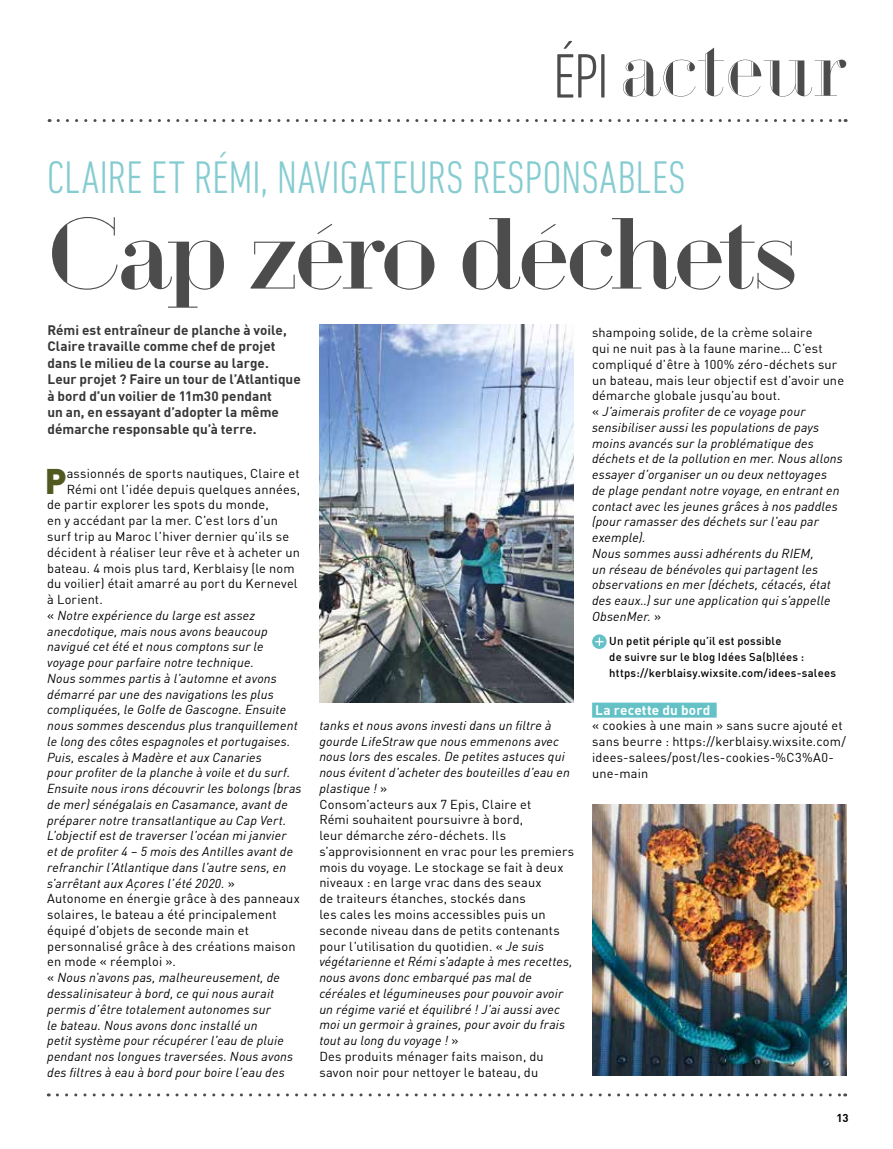
<style>
.page{position:relative;width:893px;height:1149px;background:#fff}
.page>*{position:absolute;margin:0;border:0;box-sizing:border-box;transform-origin:0 0}
.t1{font:94.2px "Geotica Two";letter-spacing:-.045em;color:#4d4c4c}
.t2{font:71.25px "Geotica One Engraved";color:#4d4c4c}
.t3{font:300 condensed 46.5px "DIN Next LT Pro";color:#85ccd1}
.t4{font:900 34.8px "DIN Offc";color:#525920}
.t5{font:700 13.5px/16.5px "DIN Offc";letter-spacing:.005em;color:#373737}
.t6{font:700 13.5px "DIN Offc";letter-spacing:.015em;color:#fff}
.t7{font:italic 12.75px/15.8px "DIN Offc";letter-spacing:.015em;color:#000}
.t8{font:12.75px/15.8px "DIN Offc";letter-spacing:.015em;color:#000}
.t9{font:500 11.25px/15.8px "DIN Offc";letter-spacing:.02em;color:#000}
.t10{font:700 11.25px "DIN Offc";color:#000}
.s1{font-style:normal}
.s2{font-style:italic}
</style>
<div class="page">
<svg style="left:57px;top:1093px;width:789px;height:3px"></svg>
<svg style="left:58px;top:119px;width:788px;height:3px"></svg>
<svg style="left:557px;top:41px;width:47px;height:56px"></svg>
<div style="left:592px;top:702px;width:125px;height:15px;background:#64c2c7"></div>
<svg style="left:592px;top:634px;width:15px;height:14px"></svg>
<img style="left:592px;top:804px;width:254px;height:271px">
<img style="left:319px;top:324px;width:255px;height:378px">
<h2 class="t2" style="left:621px;top:27px;width:228px">acteur</h2>
<h3 class="t3" style="left:47px;top:150px;width:640px">CLAIRE ET RÉMI, NAVIGATEURS RESPONSABLES</h3>
<h1 class="t1" style="left:47px;top:197px;width:753px">Cap zéro déchets</h1>
<p class="t5" style="left:48px;top:321px;width:255px">Rémi est entraîneur de planche à voile, Claire travaille comme chef de projet dans le milieu de la course au large.<br>Leur projet ? Faire un tour de l’Atlantique à bord d’un voilier de 11m30 pendant<br>un an, en essayant d’adopter la même démarche responsable qu’à terre.</p>
<p class="t7" style="left:592px;top:325px;width:253px"><span class="s1">shampoing solide, de la crème solaire<br>qui ne nuit pas à la faune marine… C’est compliqué d’être à 100% zéro-déchets sur un bateau, mais leur objectif est d’avoir une démarche globale jusqu’au bout.<br>«</span> J’aimerais profiter de ce voyage pour sensibiliser aussi les populations de pays moins avancés sur la problématique des déchets et de la pollution en mer. Nous allons essayer d’organiser un ou deux nettoyages<br>de plage pendant notre voyage, en entrant en contact avec les jeunes grâces à nos paddles (pour ramasser des déchets sur l’eau par exemple).<br>Nous sommes aussi adhérents du RIEM,<br>un réseau de bénévoles qui partagent les observations en mer (déchets, cétacés, état des eaux..) sur une application qui s’appelle ObsenMer. <span class="s1">»</span></p>
<p class="t9" style="left:609px;top:633px;width:228px">Un petit périple qu’il est possible<br>de suivre sur le blog Idées Sa(b)lées : https://kerblaisy.wixsite.com/idees-salees</p>
<p class="t6" style="left:595px;top:700px;width:117px">La recette du bord</p>
<p class="t8" style="left:592px;top:717px;width:255px">« cookies à une main » sans sucre ajouté et sans beurre : https://kerblaisy.wixsite.com/ idees-salees/post/les-cookies-%C3%A0- une-main</p>
<h3 class="t4" style="left:45px;top:457px;width:23px">P</h3>
<p class="t8" style="left:67px;top:465px;width:234px">assionnés de sports nautiques, Claire et</p>
<p class="t8" style="left:67px;top:481px;width:235px">Rémi ont l’idée depuis quelques années,</p>
<p class="t8" style="left:47px;top:497px;width:223px">de partir explorer les spots du monde,</p>
<p class="t8" style="left:47px;top:512px;width:232px">en y accédant par la mer. C’est lors d’un</p>
<p class="t8" style="left:47px;top:528px;width:243px">surf trip au Maroc l’hiver dernier qu’ils se</p>
<p class="t8" style="left:47px;top:544px;width:254px">décident à réaliser leur rêve et à acheter un</p>
<p class="t8" style="left:47px;top:560px;width:249px">bateau. 4 mois plus tard, Kerblaisy (le nom</p>
<p class="t8" style="left:47px;top:575px;width:252px">du voilier) était amarré au port du Kernevel</p>
<p class="t8" style="left:47px;top:591px;width:57px">à Lorient.</p>
<p class="t7" style="left:47px;top:607px;width:209px"><span class="s1">«</span> Notre expérience du large est assez</p>
<p class="t7" style="left:47px;top:623px;width:222px">anecdotique, mais nous avons beaucoup</p>
<p class="t7" style="left:47px;top:638px;width:218px">navigué cet été et nous comptons sur le</p>
<p class="t7" style="left:47px;top:654px;width:208px">voyage pour parfaire notre technique.</p>
<p class="t7" style="left:47px;top:670px;width:231px">Nous sommes partis à l’automne et avons</p>
<p class="t7" style="left:47px;top:686px;width:228px">démarré par une des navigations les plus</p>
<p class="t7" style="left:47px;top:701px;width:240px">compliquées, le Golfe de Gascogne. Ensuite</p>
<p class="t7" style="left:47px;top:717px;width:252px">nous sommes descendus plus tranquillement</p>
<p class="t7" style="left:47px;top:733px;width:245px">le long des côtes espagnoles et portugaises.</p>
<p class="t7" style="left:47px;top:749px;width:216px">Puis, escales à Madère et aux Canaries</p>
<p class="t7" style="left:47px;top:764px;width:245px">pour profiter de la planche à voile et du surf.</p>
<p class="t7" style="left:47px;top:780px;width:256px">Ensuite nous irons découvrir les bolongs (bras</p>
<p class="t7" style="left:47px;top:796px;width:242px">de mer) sénégalais en Casamance, avant de</p>
<p class="t7" style="left:47px;top:812px;width:241px">préparer notre transatlantique au Cap Vert.</p>
<p class="t7" style="left:47px;top:827px;width:241px">L’objectif est de traverser l’océan mi janvier</p>
<p class="t7" style="left:47px;top:843px;width:248px">et de profiter 4 – 5 mois des Antilles avant de</p>
<p class="t7" style="left:47px;top:859px;width:241px">refranchir l’Atlantique dans l’autre sens, en</p>
<p class="t7" style="left:47px;top:875px;width:189px">s’arrêtant aux Açores l’été 2020. <span class="s1">»</span></p>
<p class="t8" style="left:47px;top:890px;width:254px">Autonome en énergie grâce à des panneaux</p>
<p class="t8" style="left:47px;top:906px;width:231px">solaires, le bateau a été principalement</p>
<p class="t8" style="left:47px;top:922px;width:203px">équipé d’objets de seconde main et</p>
<p class="t8" style="left:47px;top:938px;width:250px">personnalisé grâce à des créations maison</p>
<p class="t8" style="left:47px;top:953px;width:130px">en mode « réemploi ».</p>
<p class="t7" style="left:47px;top:969px;width:234px"><span class="s1">«</span> Nous n’avons pas, malheureusement, de</p>
<p class="t7" style="left:47px;top:985px;width:229px">dessalinisateur à bord, ce qui nous aurait</p>
<p class="t7" style="left:47px;top:1001px;width:225px">permis d’être totalement autonomes sur</p>
<p class="t7" style="left:47px;top:1016px;width:212px">le bateau. Nous avons donc installé un</p>
<p class="t7" style="left:47px;top:1032px;width:238px">petit système pour récupérer l’eau de pluie</p>
<p class="t7" style="left:47px;top:1048px;width:248px">pendant nos longues traversées. Nous avons</p>
<p class="t7" style="left:47px;top:1064px;width:239px">des filtres à eau à bord pour boire l’eau des</p>
<p class="t8" style="left:319px;top:717px;width:256px"><span class="s2">tanks et nous avons investi dans un filtre à gourde LifeStraw que nous emmenons avec nous lors des escales. De petites astuces qui nous évitent d’acheter des bouteilles d’eau en plastique !</span> »<br>Consom’acteurs aux 7 Epis, Claire et<br>Rémi souhaitent poursuivre à bord,<br>leur démarche zéro-déchets. Ils s’approvisionnent en vrac pour les premiers mois du voyage. Le stockage se fait à deux niveaux : en large vrac dans des seaux<br>de traiteurs étanches, stockés dans<br>les cales les moins accessibles puis un seconde niveau dans de petits contenants pour l’utilisation du quotidien. « <span class="s2">Je suis végétarienne et Rémi s’adapte à mes recettes, nous avons donc embarqué pas mal de céréales et légumineuses pour pouvoir avoir un régime varié et équilibré ! J’ai aussi avec moi un germoir à graines, pour avoir du frais tout au long du voyage !</span> »<br>Des produits ménager faits maison, du savon noir pour nettoyer le bateau, du</p>
<p class="t10" style="left:837px;top:1110px;width:14px">13</p>
</div>
